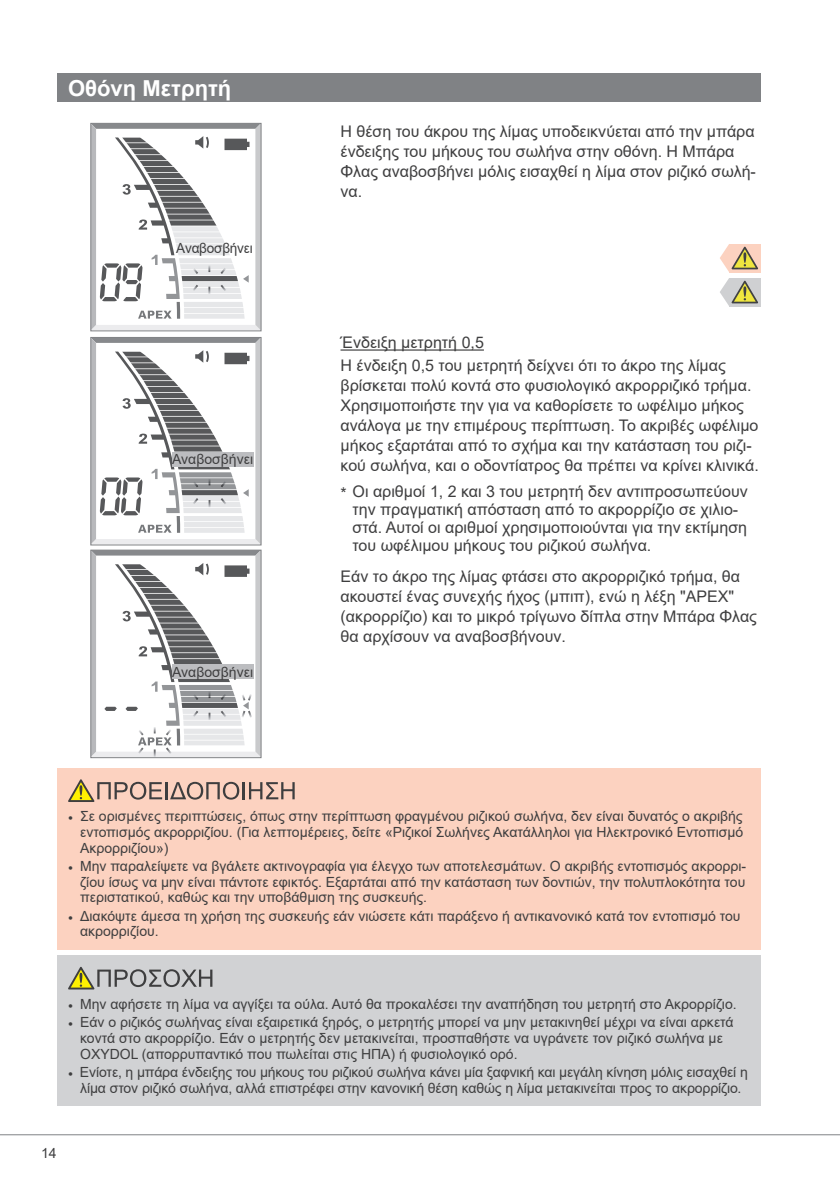
<style>
.page{position:relative;width:840px;height:1191px;background:#fff}
.page>*{position:absolute;margin:0;border:0;box-sizing:border-box;transform-origin:0 0}
.t1{font:700 22px "Arial";color:#fff}
.t2{font:16px/20px "Arial";color:#3e3e3f}
.t3{font:14px/15.6px "Arial";color:#3e3e3f}
</style>
<div class="page">
<hr style="left:0;top:1134px;width:839px;height:1px;background:#808285">
<div style="left:57px;top:74px;width:703px;height:28px;background:#808285"></div>
<svg style="left:92px;top:125px;width:167px;height:204px"></svg>
<div style="left:90px;top:123px;width:171px;height:208px;border:1px solid #808285"></div>
<svg style="left:92px;top:339px;width:167px;height:204px"></svg>
<div style="left:90px;top:337px;width:171px;height:208px;border:1px solid #808285"></div>
<svg style="left:92px;top:552px;width:167px;height:204px"></svg>
<div style="left:90px;top:550px;width:171px;height:208px;border:1px solid #808285"></div>
<div style="left:728px;top:244px;width:32px;height:28px;background:#fcd2c0"></div>
<svg style="left:720px;top:244px;width:37px;height:28px"></svg>
<div style="left:728px;top:278px;width:32px;height:28px;background:#cfd0d2"></div>
<svg style="left:720px;top:278px;width:37px;height:28px"></svg>
<div style="left:57px;top:955px;width:703px;height:151px;background:#d1d2d4"></div>
<svg style="left:68px;top:966px;width:144px;height:23px"></svg>
<div style="left:57px;top:768px;width:703px;height:181px;background:#fcd2c0"></div>
<svg style="left:68px;top:779px;width:94px;height:23px"></svg>
<hr style="left:165px;top:782px;width:3px;height:17px;background:#3e3e3f">
<svg style="left:170px;top:782px;width:69px;height:17px"></svg>
<hr style="left:242px;top:782px;width:3px;height:17px;background:#3e3e3f">
<svg style="left:249px;top:782px;width:45px;height:17px"></svg>
<div style="left:172px;top:452px;width:81px;height:14px;background:#bcbdc0"></div>
<div style="left:172px;top:665px;width:81px;height:14px;background:#bcbdc0"></div>
<hr style="left:340px;top:349px;width:143px;height:2px;background:#3e3e3f">
<h1 class="t1" style="left:68px;top:73px;width:165px">Οθόνη Μετρητή</h1>
<p class="t3" style="left:176px;top:240px;width:78px">Αναβοσβήνει</p>
<p class="t3" style="left:172px;top:451px;width:82px">Αναβοσβήνει</p>
<p class="t3" style="left:172px;top:664px;width:82px">Αναβοσβήνει</p>
<p class="t2" style="left:340px;top:121px;width:416px">Η θέση του άκρου της λίμας υποδεικνύεται από την μπάρα ένδειξης του μήκους του σωλήνα στην οθόνη. Η Μπάρα Φλας αναβοσβήνει μόλις εισαχθεί η λίμα στον ριζικό σωλή&shy;να.</p>
<p class="t2" style="left:340px;top:331px;width:386px;line-height:22.8px">Ένδειξη μετρητή 0,5<br>Η ένδειξη 0,5 του μετρητή δείχνει ότι το άκρο της λίμας</p>
<p class="t2" style="left:340px;top:375px;width:419px">βρίσκεται πολύ κοντά στο φυσιολογικό ακρορριζικό τρήμα.<br>Χρησιμοποιήστε την για να καθορίσετε το ωφέλιμο μήκος ανάλογα με την επιμέρους περίπτωση. Το ακριβές ωφέλιμο μήκος εξαρτάται από το σχήμα και την κατάσταση του ριζι&shy;κού σωλήνα, και ο οδοντίατρος θα πρέπει να κρίνει κλινικά.</p>
<p class="t2" style="left:352px;top:482px;width:396px;line-height:18px;text-indent:-12px">* Οι αριθμοί 1, 2 και 3 του μετρητή δεν αντιπροσωπεύουν την πραγματική απόσταση από το ακρορρίζιο σε χιλιο&shy;στά. Αυτοί οι αριθμοί χρησιμοποιούνται για την εκτίμηση του ωφέλιμου μήκους του ριζικού σωλήνα.</p>
<p class="t2" style="left:340px;top:566px;width:418px">Εάν το άκρο της λίμας φτάσει στο ακρορριζικό τρήμα, θα ακουστεί ένας συνεχής ήχος (μπιπ), ενώ η λέξη "APEX" (ακρορρίζιο) και το μικρό τρίγωνο δίπλα στην Μπάρα Φλας θα αρχίσουν να αναβοσβήνουν.</p>
<p class="t3" style="left:80px;top:808px;width:664px;text-align:justify;text-indent:-12px">• Σε ορισμένες περιπτώσεις, όπως στην περίπτωση φραγμένου ριζικού σωλήνα, δεν είναι δυνατός ο ακριβής εντοπισμός ακρορριζίου. (Για λεπτομέρειες, δείτε «Ριζικοί Σωλήνες Ακατάλληλοι για Ηλεκτρονικό Εντοπισμό Ακρορριζίου»)</p>
<p class="t3" style="left:80px;top:858px;width:667px;text-align:justify;text-indent:-12px">• Μην παραλείψετε να βγάλετε ακτινογραφία για έλεγχο των αποτελεσμάτων. Ο ακριβής εντοπισμός ακρορρι&shy;ζίου ίσως να μην είναι πάντοτε εφικτός. Εξαρτάται από την κατάσταση των δοντιών, την πολυπλοκότητα του περιστατικού, καθώς και την υποβάθμιση της συσκευής.</p>
<p class="t3" style="left:80px;top:908px;width:661px;text-indent:-12px">• Διακόψτε άμεσα τη χρήση της συσκευής εάν νιώσετε κάτι παράξενο ή αντικανονικό κατά τον εντοπισμό του ακρορριζίου.</p>
<p class="t3" style="left:68px;top:996px;width:669px">• Μην αφήσετε τη λίμα να αγγίξει τα ούλα. Αυτό θα προκαλέσει την αναπήδηση του μετρητή στο Ακρορρίζιο.</p>
<p class="t3" style="left:80px;top:1014px;width:654px;text-indent:-12px">• Εάν ο ριζικός σωλήνας είναι εξαιρετικά ξηρός, ο μετρητής μπορεί να μην μετακινηθεί μέχρι να είναι αρκετά κοντά στο ακρορρίζιο. Εάν ο μετρητής δεν μετακινείται, προσπαθήστε να υγράνετε τον ριζικό σωλήνα με<br>OXYDOL (απορρυπαντικό που πωλείται στις ΗΠΑ) ή φυσιολογικό ορό.</p>
<p class="t3" style="left:68px;top:1064px;width:681px;text-align:center">• Ενίοτε, η μπάρα ένδειξης του μήκους του ριζικού σωλήνα κάνει μία ξαφνική και μεγάλη κίνηση μόλις εισαχθεί η λίμα στον ριζικό σωλήνα, αλλά επιστρέφει στην κανονική θέση καθώς η λίμα μετακινείται προς το ακρορρίζιο.</p>
<p class="t3" style="left:41px;top:1144px;width:17px">14</p>
</div>
